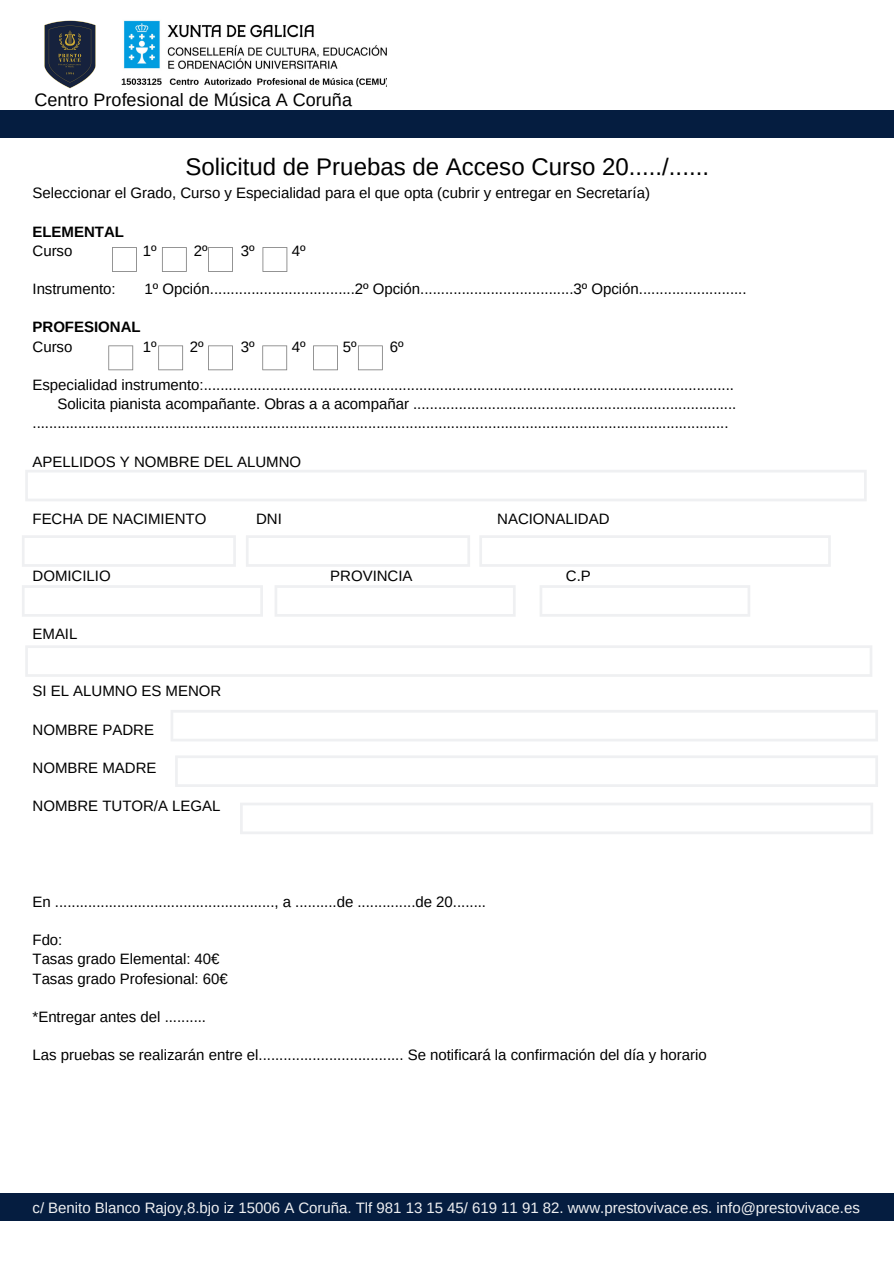
<style>
.page{position:relative;width:894px;height:1264px;background:#fff}
.page>*{position:absolute;margin:0;border:0;box-sizing:border-box;transform-origin:0 0}
.t1{font:24px "Arimo";color:#000}
.t2{font:18px "Arimo";color:#000}
.t3{font:15px "Arimo";color:#000}
.t4{font:15px "Arimo";color:#eff0f2}
.t5{font:700 15px "Arimo";color:#000}
</style>
<div class="page">
<div style="left:0;top:111px;width:893px;height:27px;background:#051d40"></div>
<div style="left:0;top:1193px;width:893px;height:28px;background:#051d40"></div>
<svg style="left:112px;top:247px;width:25px;height:25px"></svg>
<svg style="left:162px;top:247px;width:25px;height:25px"></svg>
<svg style="left:208px;top:247px;width:25px;height:25px"></svg>
<svg style="left:262px;top:247px;width:25px;height:25px"></svg>
<svg style="left:25px;top:645px;width:847px;height:32px"></svg>
<svg style="left:22px;top:585px;width:241px;height:31px"></svg>
<svg style="left:22px;top:535px;width:214px;height:32px"></svg>
<svg style="left:246px;top:535px;width:224px;height:32px"></svg>
<svg style="left:479px;top:535px;width:351px;height:32px"></svg>
<svg style="left:275px;top:585px;width:240px;height:31px"></svg>
<svg style="left:540px;top:585px;width:210px;height:31px"></svg>
<svg style="left:171px;top:710px;width:706px;height:31px"></svg>
<svg style="left:25px;top:470px;width:841px;height:31px"></svg>
<svg style="left:175px;top:756px;width:702px;height:31px"></svg>
<svg style="left:240px;top:803px;width:632px;height:31px"></svg>
<svg style="left:108px;top:345px;width:25px;height:25px"></svg>
<svg style="left:158px;top:345px;width:25px;height:25px"></svg>
<svg style="left:208px;top:345px;width:25px;height:25px"></svg>
<svg style="left:262px;top:345px;width:25px;height:25px"></svg>
<svg style="left:313px;top:345px;width:25px;height:25px"></svg>
<svg style="left:358px;top:345px;width:24px;height:25px"></svg>
<img style="left:142px;top:20px;width:244px;height:67px">
<img style="left:44px;top:20px;width:98px;height:69px">
<p class="t2" style="left:35px;top:89px;width:319px">Centro Profesional de Música A Coruña</p>
<p class="t1" style="left:185px;top:153px;width:525px">Solicitud de Pruebas de Acceso Curso 20...../......</p>
<p class="t3" style="left:33px;top:185px;width:619px">Seleccionar el Grado, Curso y Especialidad para el que opta (cubrir y entregar en Secretaría)</p>
<p class="t5" style="left:33px;top:223px;width:93px">ELEMENTAL</p>
<p class="t3" style="left:33px;top:242px;width:41px">Curso</p>
<p class="t3" style="left:143px;top:242px;width:15px">1º</p>
<p class="t3" style="left:194px;top:242px;width:15px">2º</p>
<p class="t3" style="left:241px;top:242px;width:15px">3º</p>
<p class="t3" style="left:292px;top:242px;width:15px">4º</p>
<p class="t3" style="left:33px;top:280px;width:85px">Instrumento:</p>
<p class="t3" style="left:145px;top:280px;width:603px">1º Opción...................................2º Opción.....................................3º Opción..........................</p>
<p class="t5" style="left:33px;top:319px;width:110px">PROFESIONAL</p>
<p class="t3" style="left:33px;top:338px;width:41px">Curso</p>
<p class="t3" style="left:143px;top:338px;width:15px">1º</p>
<p class="t3" style="left:190px;top:338px;width:15px">2º</p>
<p class="t3" style="left:241px;top:338px;width:15px">3º</p>
<p class="t3" style="left:292px;top:338px;width:15px">4º</p>
<p class="t3" style="left:343px;top:338px;width:15px">5º</p>
<p class="t3" style="left:389px;top:338px;width:15px">6º</p>
<p class="t3" style="left:33px;top:376px;width:702px">Especialidad instrumento:................................................................................................................................</p>
<p class="t3" style="left:57px;top:395px;width:680px">Solicita pianista acompañante. Obras a a acompañar ..............................................................................</p>
<p class="t3" style="left:33px;top:414px;width:697px">........................................................................................................................................................................</p>
<p class="t3" style="left:33px;top:453px;width:270px">APELLIDOS Y NOMBRE DEL ALUMNO</p>
<p class="t3" style="left:33px;top:510px;width:175px">FECHA DE NACIMIENTO</p>
<p class="t3" style="left:256px;top:510px;width:27px">DNI</p>
<p class="t3" style="left:497px;top:510px;width:114px">NACIONALIDAD</p>
<p class="t3" style="left:33px;top:568px;width:80px">DOMICILIO</p>
<p class="t3" style="left:330px;top:568px;width:84px">PROVINCIA</p>
<p class="t3" style="left:565px;top:568px;width:26px">C.P</p>
<p class="t3" style="left:33px;top:625px;width:46px">EMAIL</p>
<p class="t3" style="left:33px;top:682px;width:190px">SI EL ALUMNO ES MENOR</p>
<p class="t3" style="left:33px;top:721px;width:123px">NOMBRE PADRE</p>
<p class="t3" style="left:33px;top:759px;width:125px">NOMBRE MADRE</p>
<p class="t3" style="left:33px;top:797px;width:189px">NOMBRE TUTOR/A LEGAL</p>
<p class="t3" style="left:33px;top:893px;width:455px">En ....................................................., a ..........de ..............de 20........</p>
<p class="t3" style="left:33px;top:931px;width:31px">Fdo:</p>
<p class="t3" style="left:33px;top:950px;width:188px">Tasas grado Elemental: 40€</p>
<p class="t3" style="left:33px;top:970px;width:197px">Tasas grado Profesional: 60€</p>
<p class="t3" style="left:33px;top:1008px;width:175px">*Entregar antes del ..........</p>
<p class="t3" style="left:33px;top:1046px;width:675px">Las pruebas se realizarán entre el................................... Se notificará la confirmación del día y horario</p>
<p class="t4" style="left:33px;top:1199px;width:828px">c/ Benito Blanco Rajoy,8.bjo iz 15006 A Coruña. Tlf 981 13 15 45/ 619 11 91 82. www.prestovivace.es. info@prestovivace.es</p>
</div>
